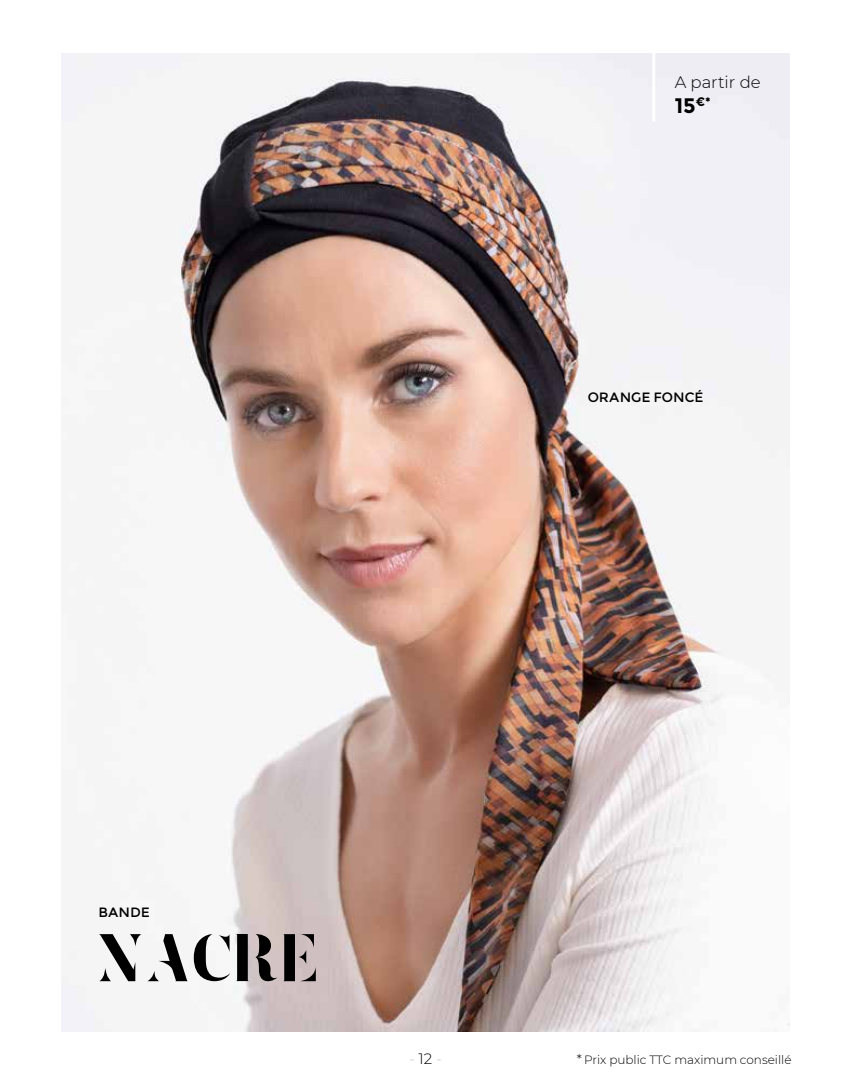
<style>
.page{position:relative;width:851px;height:1085px;background:#fff}
.page>*{position:absolute;margin:0;border:0;box-sizing:border-box;transform-origin:0 0}
.t1{font:58.95px "Zefani Stencil";color:#000}
.t2{font:700 21px "Montserrat";color:#000}
.t3{font:300 16.5px "Montserrat";color:#000}
.t4{font:300 15px "Montserrat";color:#c6c6c6}
.t5{font:13.5px "Montserrat";color:#000}
.t6{font:300 12px "Montserrat";color:#000}
.s1{color:#000}
.s2{font-size:13.5px}
</style>
<div class="page">
<img style="left:62px;top:54px;width:727px;height:977px">
<hr style="left:652px;top:45px;width:3px;height:76px;background:#fff">
<h3 class="t3" style="left:674px;top:71px;width:87px">A partir de</h3>
<h2 class="t2" style="left:674px;top:93px;width:37px">15<sup>€*</sup></h2>
<p class="t5" style="left:587px;top:388px;width:117px">ORANGE FONCÉ</p>
<p class="t5" style="left:98px;top:904px;width:53px">BANDE</p>
<h1 class="t1" style="left:96px;top:930px;width:224px">NACRE</h1>
<p class="t4" style="left:409px;top:1047px;width:34px">- <span class="s1">12</span> -</p>
<p class="t6" style="left:576px;top:1051px;width:216px"><span class="s2">*</span> Prix public TTC maximum conseillé</p>
</div>
